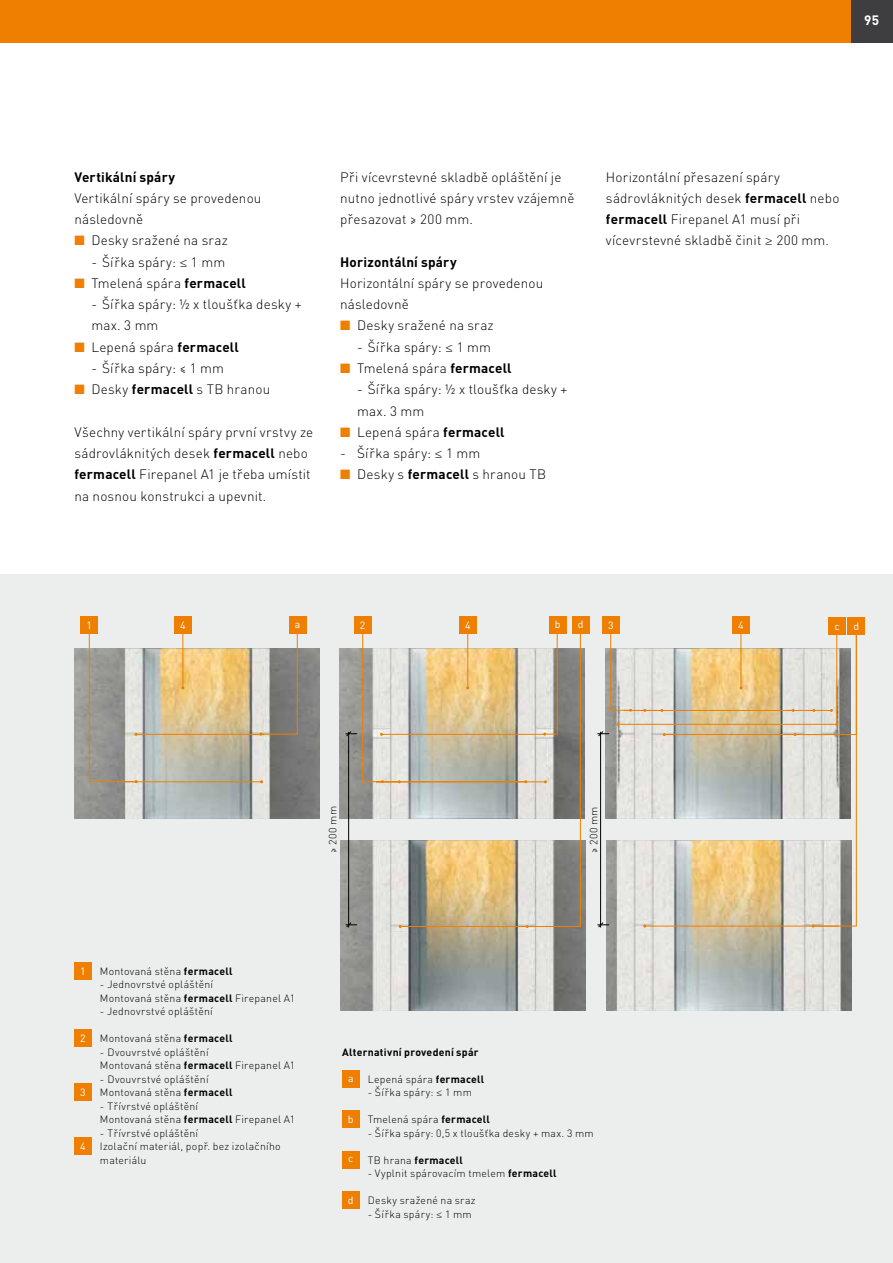
<style>
.page{position:relative;width:893px;height:1263px;background:#fff}
.page>*{position:absolute;margin:0;border:0;box-sizing:border-box;transform-origin:0 0}
.t1{font:300 13.5px/21.3px "DIN Pro";letter-spacing:.015em;color:#000}
.t2{font:700 13.5px "DIN Pro";letter-spacing:.01em;color:#000}
.t3{font:700 13.5px "DIN Pro";color:#fff}
.t4{font:300 10.5px/13.5px "DIN Pro";letter-spacing:.025em;color:#000}
.t5{font:700 10.5px "DIN Pro";letter-spacing:.02em;color:#000}
.t6{font:10.5px "DIN Pro";color:#fff}
.s1{color:#ee7f00}
.s2{font-family:"Myriad Pro"}
.s3{font-weight:700}
.s4{font-weight:300}
</style>
<div class="page">
<div style="left:850px;top:0;width:43px;height:43px;background:#3e3d40"></div>
<div style="left:0;top:0;width:851px;height:43px;background:#ee7f00"></div>
<div style="left:0;top:574px;width:893px;height:689px;background:#eceded"></div>
<img style="left:74px;top:648px;width:245px;height:170px">
<img style="left:340px;top:840px;width:245px;height:170px">
<img style="left:340px;top:648px;width:245px;height:170px">
<img style="left:606px;top:840px;width:245px;height:170px">
<img style="left:606px;top:648px;width:181px;height:170px">
<div style="left:74px;top:962px;width:17px;height:17px;background:#ee7f00"></div>
<div style="left:74px;top:1029px;width:17px;height:17px;background:#ee7f00"></div>
<div style="left:74px;top:1083px;width:17px;height:17px;background:#ee7f00"></div>
<div style="left:74px;top:1137px;width:17px;height:17px;background:#ee7f00"></div>
<div style="left:342px;top:1070px;width:17px;height:17px;background:#ee7f00"></div>
<div style="left:342px;top:1111px;width:17px;height:17px;background:#ee7f00"></div>
<div style="left:342px;top:1151px;width:17px;height:17px;background:#ee7f00"></div>
<div style="left:342px;top:1192px;width:17px;height:17px;background:#ee7f00"></div>
<div style="left:81px;top:616px;width:17px;height:17px;background:#ee7f00"></div>
<hr style="left:124px;top:781px;width:138px;height:1px;background:#ee7f00">
<div style="left:289px;top:616px;width:17px;height:17px;background:#ee7f00"></div>
<svg style="left:259px;top:633px;width:39px;height:103px"></svg>
<hr style="left:136px;top:734px;width:128px;height:1px;background:#ee7f00">
<svg style="left:89px;top:633px;width:49px;height:150px"></svg>
<div style="left:174px;top:616px;width:17px;height:17px;background:#ee7f00"></div>
<hr style="left:182px;top:632px;width:1px;height:56px;background:#ee7f00">
<div style="left:354px;top:616px;width:17px;height:17px;background:#ee7f00"></div>
<div style="left:549px;top:616px;width:17px;height:17px;background:#ee7f00"></div>
<div style="left:459px;top:616px;width:17px;height:17px;background:#ee7f00"></div>
<svg style="left:345px;top:631px;width:54px;height:152px"></svg>
<svg style="left:345px;top:921px;width:12px;height:7px"></svg>
<hr style="left:348px;top:732px;width:1px;height:195px;background:#000">
<div style="left:572px;top:616px;width:17px;height:17px;background:#ee7f00"></div>
<svg style="left:399px;top:632px;width:182px;height:295px"></svg>
<hr style="left:527px;top:926px;width:53px;height:1px;background:#ee7f00">
<svg style="left:597px;top:730px;width:12px;height:7px"></svg>
<svg style="left:597px;top:921px;width:12px;height:7px"></svg>
<hr style="left:600px;top:732px;width:1px;height:195px;background:#000">
<div style="left:602px;top:616px;width:17px;height:17px;background:#ee7f00"></div>
<svg style="left:610px;top:631px;width:53px;height:81px"></svg>
<hr style="left:641px;top:710px;width:152px;height:1px;background:#ee7f00">
<div style="left:732px;top:616px;width:17px;height:17px;background:#ee7f00"></div>
<hr style="left:741px;top:632px;width:1px;height:56px;background:#ee7f00">
<div style="left:829px;top:618px;width:17px;height:17px;background:#ee7f00"></div>
<hr style="left:618px;top:724px;width:220px;height:1px;background:#ee7f00">
<div style="left:848px;top:618px;width:17px;height:17px;background:#ee7f00"></div>
<hr style="left:664px;top:734px;width:175px;height:1px;background:#ee7f00">
<hr style="left:645px;top:926px;width:194px;height:1px;background:#ee7f00">
<svg style="left:787px;top:632px;width:70px;height:295px"></svg>
<p class="t3" style="left:864px;top:11px;width:16px">95</p>
<p class="t2" style="left:74px;top:168px;width:102px">Vertikální spáry</p>
<p class="t1" style="left:74px;top:187px;width:189px">Vertikální spáry se provedenou následovně</p>
<p class="t1" style="left:74px;top:229px;width:155px"><span class="s1">■</span> Desky sražené na sraz</p>
<p class="t1" style="left:91px;top:251px;width:135px">- Šířka spáry: <span class="s2">≤</span> 1 mm</p>
<p class="t1" style="left:74px;top:272px;width:173px"><span class="s1">■</span> Tmelená spára <span class="s3">fermacell</span></p>
<p class="t1" style="left:91px;top:293px;width:212px">- Šířka spáry: ½ x tloušťka desky + max. 3 mm</p>
<p class="t1" style="left:74px;top:336px;width:166px"><span class="s1">■</span> Lepená spára <span class="s3">fermacell</span></p>
<p class="t1" style="left:91px;top:357px;width:134px">- Šířka spáry: ≤ 1 mm</p>
<p class="t1" style="left:74px;top:378px;width:197px"><span class="s1">■</span> Desky <span class="s3">fermacell</span> s TB hranou</p>
<p class="t1" style="left:74px;top:421px;width:240px">Všechny vertikální spáry první vrstvy ze sádrovláknitých desek <span class="s3">fermacell</span> nebo <span class="s3">fermacell</span> Firepanel A1 je třeba umístit na nosnou konstrukci a upevnit.</p>
<p class="t1" style="left:340px;top:165px;width:236px">Při vícevrstevné skladbě opláštění je nutno jednotlivé spáry vrstev vzájemně přesazovat ≥ 200 mm.</p>
<p class="t2" style="left:340px;top:253px;width:118px">Horizontální spáry</p>
<p class="t1" style="left:340px;top:272px;width:205px">Horizontální spáry se provedenou následovně</p>
<p class="t1" style="left:340px;top:314px;width:155px"><span class="s1">■</span> Desky sražené na sraz</p>
<p class="t1" style="left:357px;top:336px;width:135px">- Šířka spáry: <span class="s2">≤</span> 1 mm</p>
<p class="t1" style="left:340px;top:357px;width:173px"><span class="s1">■</span> Tmelená spára <span class="s3">fermacell</span></p>
<p class="t1" style="left:357px;top:378px;width:212px">- Šířka spáry: ½ x tloušťka desky + max. 3 mm</p>
<p class="t1" style="left:340px;top:421px;width:166px"><span class="s1">■</span> Lepená spára <span class="s3">fermacell</span></p>
<p class="t1" style="left:340px;top:442px;width:142px">- Šířka spáry: <span class="s2">≤</span> 1 mm</p>
<p class="t1" style="left:340px;top:463px;width:208px"><span class="s1">■</span> Desky s <span class="s3">fermacell</span> s hranou TB</p>
<p class="t1" style="left:606px;top:165px;width:235px">Horizontální přesazení spáry sádrovláknitých desek <span class="s3">fermacell</span> nebo <span class="s3">fermacell</span> Firepanel A1 musí při vícevrstevné skladbě činit <span class="s2">≥</span> 200 mm.</p>
<p class="t6" style="left:87px;top:618px;width:7px">1</p>
<p class="t6" style="left:180px;top:618px;width:7px">4</p>
<p class="t6" style="left:295px;top:617px;width:7px">a</p>
<p class="t6" style="left:360px;top:618px;width:7px">2</p>
<p class="t6" style="left:465px;top:618px;width:7px">4</p>
<p class="t6" style="left:555px;top:617px;width:7px">b</p>
<p class="t6" style="left:578px;top:617px;width:7px">d</p>
<p class="t6" style="left:608px;top:618px;width:7px">3</p>
<p class="t6" style="left:738px;top:618px;width:7px">4</p>
<p class="t6" style="left:835px;top:619px;width:7px">c</p>
<p class="t6" style="left:853px;top:619px;width:7px">d</p>
<p class="t4" style="left:326px;top:853px;width:48px;rotate:-90deg">≥ 200 mm</p>
<p class="t4" style="left:586px;top:853px;width:48px;rotate:-90deg">≥ 200 mm</p>
<p class="t6" style="left:80px;top:963px;width:7px">1</p>
<p class="t4" style="left:100px;top:963px;width:134px">Montovaná stěna <span class="s3">fermacell</span></p>
<p class="t4" style="left:100px;top:977px;width:197px">- Jednovrstvé opláštění<br>Montovaná stěna <span class="s3">fermacell</span> Firepanel A1</p>
<p class="t4" style="left:100px;top:1004px;width:114px">- Jednovrstvé opláštění</p>
<p class="t6" style="left:80px;top:1031px;width:7px">2</p>
<p class="t4" style="left:100px;top:1031px;width:134px">Montovaná stěna <span class="s3">fermacell</span></p>
<p class="t4" style="left:100px;top:1044px;width:197px">- Dvouvrstvé opláštění<br>Montovaná stěna <span class="s3">fermacell</span> Firepanel A1</p>
<p class="t4" style="left:100px;top:1071px;width:110px">- Dvouvrstvé opláštění</p>
<p class="t6" style="left:80px;top:1085px;width:7px">3</p>
<p class="t4" style="left:100px;top:1085px;width:134px">Montovaná stěna <span class="s3">fermacell</span></p>
<p class="t4" style="left:100px;top:1098px;width:197px">- Třívrstvé opláštění<br>Montovaná stěna <span class="s3">fermacell</span> Firepanel A1</p>
<p class="t4" style="left:100px;top:1125px;width:100px">- Třívrstvé opláštění</p>
<p class="t6" style="left:80px;top:1139px;width:7px">4</p>
<p class="t4" style="left:100px;top:1139px;width:182px">Izolační materiál, popř. bez izolačního materiálu</p>
<p class="t5" style="left:342px;top:1045px;width:138px">Alternativní provedení spár</p>
<p class="t6" style="left:348px;top:1070px;width:7px">a</p>
<p class="t4" style="left:368px;top:1072px;width:118px">Lepená spára <span class="s3">fermacell</span></p>
<p class="t4" style="left:368px;top:1085px;width:106px">- Šířka spáry: <span class="s2">≤</span> 1 mm</p>
<p class="t6" style="left:348px;top:1111px;width:7px">b</p>
<p class="t4" style="left:368px;top:1112px;width:124px">Tmelená spára <span class="s3">fermacell</span></p>
<p class="t4" style="left:368px;top:1126px;width:227px">- Šířka spáry: 0,5 x tloušťka desky + max. 3 mm</p>
<p class="t6" style="left:348px;top:1151px;width:7px">c</p>
<p class="t5" style="left:368px;top:1153px;width:97px"><span class="s4">TB hrana</span> fermacell</p>
<p class="t4" style="left:368px;top:1166px;width:190px">- Vyplnit spárovacím tmelem <span class="s3">fermacell</span></p>
<p class="t6" style="left:348px;top:1192px;width:7px">d</p>
<p class="t4" style="left:368px;top:1193px;width:109px">Desky sražené na sraz</p>
<p class="t4" style="left:368px;top:1207px;width:106px">- Šířka spáry: <span class="s2">≤</span> 1 mm</p>
</div>
